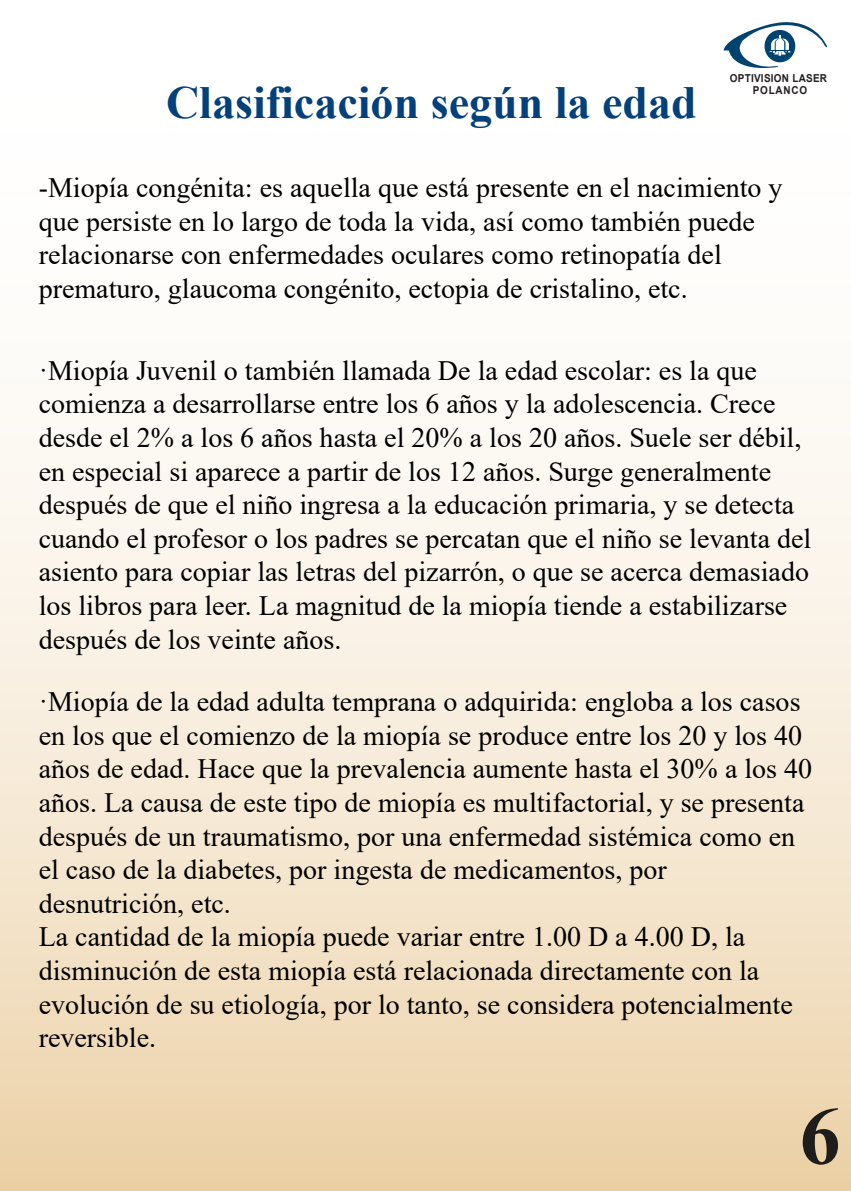
<style>
.page{position:relative;width:851px;height:1191px;background:#fff}
.page>*{position:absolute;margin:0;border:0;box-sizing:border-box;transform-origin:0 0}
.t1{font:700 81.8px "Times New Roman";color:#1d1d1b}
.t2{font:700 46px "Times New Roman";color:#04407b}
.t3{font:28px/33.6px "Times New Roman";color:#000}
.t4{font:700 11px/11.6px "Arial";letter-spacing:.025em;color:#231f20;text-align:center;scale:.91 1}
</style>
<div class="page">
<div style="left:0;top:0;width:850px;height:1191px;background:linear-gradient(to bottom,#fff,#efd7b3)"></div>
<svg style="left:723px;top:12px;width:104px;height:61px"></svg>
<h2 class="t2" style="left:166px;top:69px;width:532px">Clasificación según la edad</h2>
<p class="t4" style="left:729px;top:73px;width:108px">OPTIVISION LASER<br>POLANCO</p>
<p class="t3" style="left:39px;top:170px;width:745px">-Miopía congénita: es aquella que está presente en el nacimiento y que persiste en lo largo de toda la vida, así como también puede relacionarse con enfermedades oculares como retinopatía del prematuro, glaucoma congénito, ectopia de cristalino, etc.</p>
<p class="t3" style="left:39px;top:353px;width:774px">·Miopía Juvenil o también llamada De la edad escolar: es la que comienza a desarrollarse entre los 6 años y la adolescencia. Crece desde el 2% a los 6 años hasta el 20% a los 20 años. Suele ser débil, en especial si aparece a partir de los 12 años. Surge generalmente después de que el niño ingresa a la educación primaria, y se detecta cuando el profesor o los padres se percatan que el niño se levanta del asiento para copiar las letras del pizarrón, o que se acerca demasiado los libros para leer. La magnitud de la miopía tiende a estabilizarse después de los veinte años.</p>
<p class="t3" style="left:39px;top:684px;width:774px">·Miopía de la edad adulta temprana o adquirida: engloba a los casos en los que el comienzo de la miopía se produce entre los 20 y los 40 años de edad. Hace que la prevalencia aumente hasta el 30% a los 40 años. La causa de este tipo de miopía es multifactorial, y se presenta después de un traumatismo, por una enfermedad sistémica como en el caso de la diabetes, por ingesta de medicamentos, por desnutrición, etc.<br>La cantidad de la miopía puede variar entre 1.00 D a 4.00 D, la disminución de esta miopía está relacionada directamente con la evolución de su etiología, por lo tanto, se considera potencialmente reversible.</p>
<h1 class="t1" style="left:799px;top:1077px;width:42px">6</h1>
</div>
